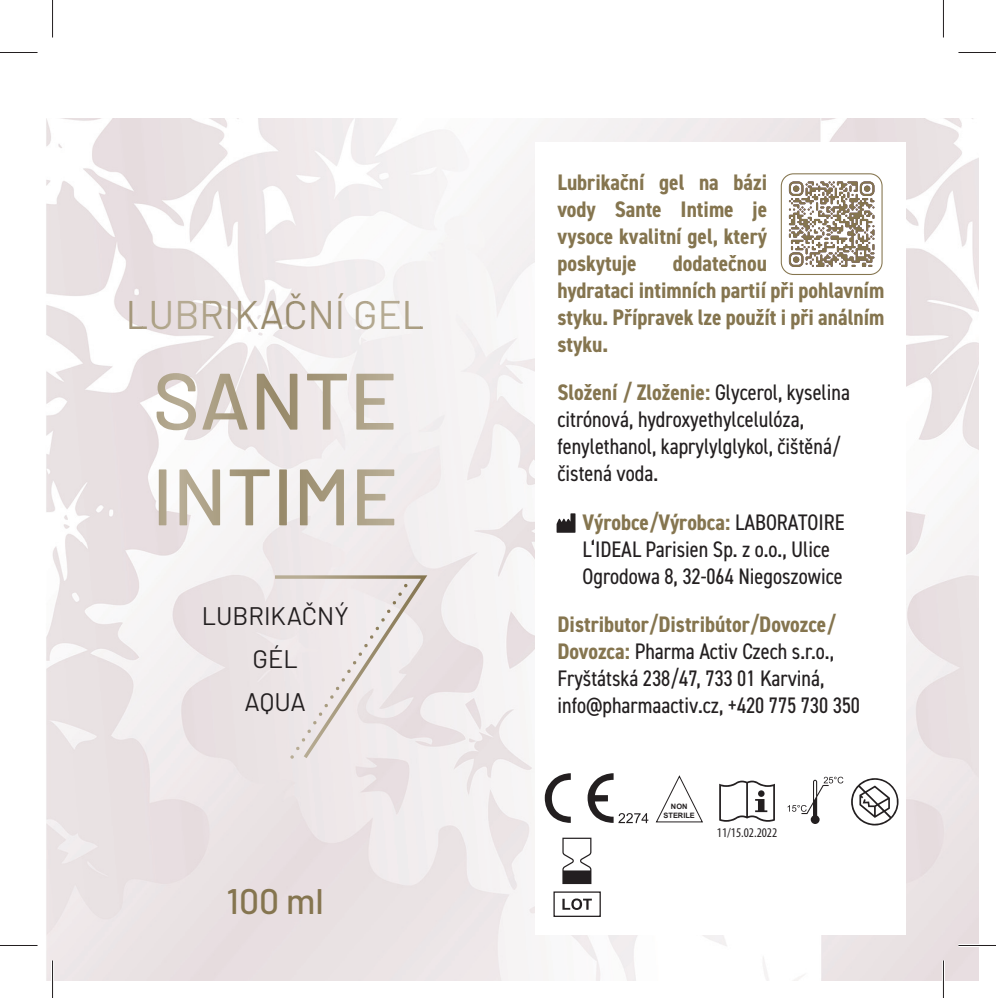
<style>
.page{position:relative;width:996px;height:998px;background:#fff}
.page>*{position:absolute;margin:0;border:0;box-sizing:border-box;transform-origin:0 0}
.t1{font:40px "Barlow";color:#b5aa92}
.t2{font:500 35.5px "Barlow";color:#85754f}
.t3{font:25.25px/42.8px "Barlow";color:#231f20;text-align:center}
.t4{font:condensed 22.5px/27px "DIN2014";color:#231f20}
.t5{font:700 condensed 22.5px/27px "DIN2014";color:#85754f;text-align:justify}
.t6{font:condensed 13.25px "Myriad Pro";color:#231f20}
.t7{font:700 7.5px/9px "Arial";color:#231f20;text-align:center}
.s1{color:#a4977b}
.s2{color:#aca084}
.s3{color:#aea288}
.s4{color:#a79a7e}
.s5{color:#a29577}
.s6{color:#998b6c}
.s7{color:#9a8d6e}
.s8{color:#a19477}
.s9{color:#a99d81}
.s10{color:#b0a48b}
.s11{color:#ada187}
.s12{font-weight:700;color:#85754f}
</style>
<div class="page">
<img style="left:46px;top:118px;width:671px;height:424px">
<img style="left:717px;top:118px;width:261px;height:863px">
<img style="left:46px;top:542px;width:672px;height:439px">
<svg style="left:156px;top:373px;width:237px;height:57px"></svg>
<svg style="left:159px;top:469px;width:235px;height:56px"></svg>
<svg style="left:275px;top:575px;width:152px;height:184px;background:#e9e3e3"></svg>
<div style="left:535px;top:142px;width:370px;height:793px;background:#fff"></div>
<svg style="left:562px;top:838px;width:29px;height:46px"></svg>
<svg style="left:562px;top:898px;width:29px;height:12px"></svg>
<div style="left:553px;top:891px;width:47px;height:26px;border:1px solid #231f20"></div>
<svg style="left:544px;top:773px;width:26px;height:50px"></svg>
<svg style="left:587px;top:773px;width:61px;height:50px"></svg>
<svg style="left:787px;top:777px;width:56px;height:47px"></svg>
<svg style="left:851px;top:778px;width:47px;height:48px"></svg>
<svg style="left:655px;top:775px;width:47px;height:48px"></svg>
<svg style="left:719px;top:781px;width:55px;height:41px"></svg>
<svg style="left:556px;top:513px;width:19px;height:20px"></svg>
<div style="left:780px;top:173px;width:102px;height:102px;border:1px solid #85754f;border-radius:12px"></div>
<svg style="left:788px;top:181px;width:86px;height:86px"></svg>
<hr style="left:958px;top:944px;width:37px;height:3px;background:#fff">
<hr style="left:51px;top:960px;width:3px;height:38px;background:#fff">
<hr style="left:941px;top:960px;width:3px;height:38px;background:#fff">
<hr style="left:0;top:52px;width:38px;height:1px;background:#231f20">
<hr style="left:958px;top:52px;width:37px;height:1px;background:#231f20">
<hr style="left:0;top:945px;width:38px;height:1px;background:#231f20">
<hr style="left:958px;top:945px;width:37px;height:1px;background:#231f20">
<hr style="left:52px;top:0;width:1px;height:38px;background:#231f20">
<hr style="left:52px;top:960px;width:1px;height:38px;background:#231f20">
<hr style="left:942px;top:0;width:1px;height:38px;background:#231f20">
<hr style="left:942px;top:960px;width:1px;height:38px;background:#231f20">
<h1 class="t1" style="left:126px;top:289px;width:300px"><span class="s1">L</span><span class="s2">U</span>B<span class="s3">R</span><span class="s4">I</span><span class="s5">K</span><span class="s6">A</span><span class="s7">Č</span><span class="s8">N</span><span class="s9">Í</span> <span class="s10">G</span>E<span class="s11">L</span></h1>
<p class="t3" style="left:202px;top:593px;width:148px">LUBRIKAČNÝ<br>GÉL<br>AQUA</p>
<h2 class="t2" style="left:226px;top:878px;width:99px">100 ml</h2>
<p class="t5" style="left:557px;top:171px;width:211px">Lubrikační gel na bázi vody Sante Intime je vysoce kvalitní gel, který poskytuje</p>
<p class="t5" style="left:557px;top:252px;width:328px;text-align:left;text-indent:115px">dodatečnou<br>hydrataci intimních partií při pohlavním styku. Přípravek lze použít i při análním styku.</p>
<p class="t4" style="left:557px;top:381px;width:294px"><span class="s12">Složení / Zloženie:</span> Glycerol, kyselina citrónová, hydroxyethylcelulóza, fenylethanol, kaprylylglykol, čištěná/ čistená voda.</p>
<p class="t4" style="left:582px;top:510px;width:263px"><span class="s12">Výrobce/Výrobca:</span> LABORATOIRE<br>L‘IDEAL Parisien Sp. z o.o., Ulice<br>Ogrodowa 8, 32-064 Niegoszowice</p>
<p class="t4" style="left:557px;top:612px;width:304px"><span class="s12">Distributor/Distribútor/Dovozce/ Dovozca:</span> Pharma Activ Czech s.r.o., Fryštátská 238/47, 733 01 Karviná, info@pharmaactiv.cz, +420 775 730 350</p>
<p class="t7" style="left:663px;top:802px;width:33px">NON<br>STERILE</p>
<p class="t6" style="left:716px;top:828px;width:62px">11/15.02.2022</p>
</div>
